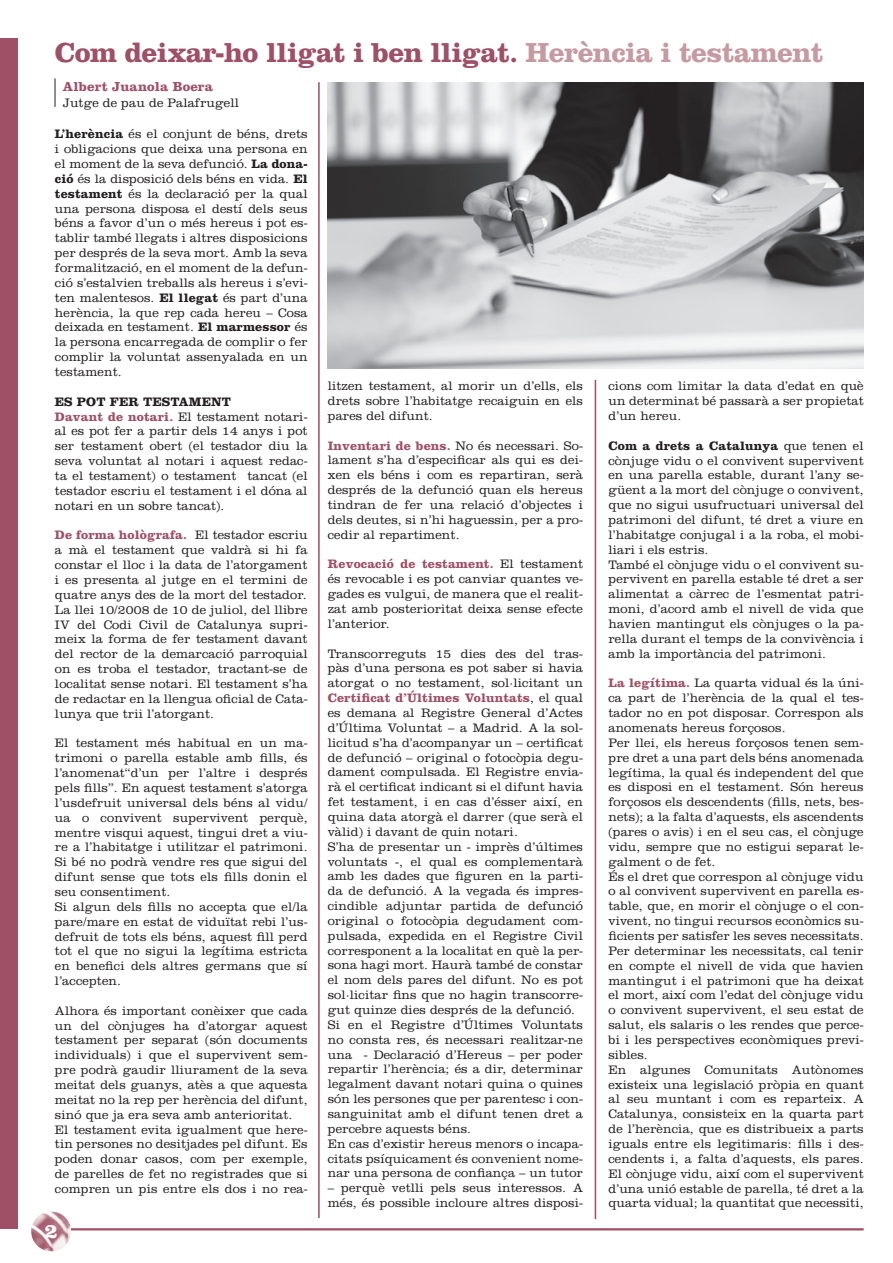
<style>
.page{position:relative;width:893px;height:1263px;background:#fff}
.page>*{position:absolute;margin:0;border:0;box-sizing:border-box;transform-origin:0 0}
.t1{font:700 28.5px "Clarendon";letter-spacing:-.02em;color:#9f4f66}
.t2{font:700 21px "Clarendon";color:#fff}
.t3{font:700 13.5px "Clarendon";letter-spacing:.01em;color:#9f4f66}
.t4{font:300 12.75px/14.9px "Clarendon";letter-spacing:.01em;color:#231f20}
.t5{font:700 12.75px "Clarendon";color:#231f20}
.s1{color:#c69aa1}
.s2{font-weight:700}
.s3{font-weight:700;color:#9f4f66}
</style>
<div class="page">
<div style="left:0;top:38px;width:18px;height:1191px;background:#9f4f66"></div>
<hr style="left:32px;top:1228px;width:832px;height:2px;background:#9f4f66">
<img style="left:31px;top:1211px;width:40px;height:40px;border-radius:20px">
<svg style="left:55px;top:78px;width:1px;height:29px"></svg>
<hr style="left:318px;top:82px;width:2px;height:1136px;background:#9f4f66">
<hr style="left:595px;top:380px;width:1px;height:839px;background:#9f4f66">
<img style="left:328px;top:82px;width:536px;height:287px">
<h1 class="t1" style="left:55px;top:35px;width:770px">Com deixar-ho lligat i ben lligat. <span class="s1">Herència i testament</span></h1>
<p class="t3" style="left:63px;top:78px;width:152px">Albert Juanola Boera</p>
<p class="t4" style="left:63px;top:95px;width:178px">Jutge de pau de Palafrugell</p>
<p class="t4" style="left:55px;top:126px;width:254px;text-align:justify"><span class="s2">L’herència</span> és el conjunt de béns, drets i obligacions que deixa una persona en el moment de la seva defunció. <span class="s2">La dona&shy;ció</span> és la disposició dels béns en vida. <span class="s2">El testament</span> és la declaració per la qual una persona disposa el destí dels seus béns a favor d’un o més hereus i pot es&shy;tablir també llegats i altres disposicions per després de la seva mort. Amb la seva formalització, en el moment de la defun&shy;ció s’estalvien treballs als hereus i s’evi&shy;ten malentesos. <span class="s2">El llegat</span> és part d’una herència, la que rep cada hereu – Cosa deixada en testament. <span class="s2">El marmessor</span> és la persona encarregada de complir o fer complir la voluntat assenyalada en un testament.</p>
<p class="t5" style="left:55px;top:394px;width:66px">Es pot fer</p>
<p class="t4" style="left:55px;top:394px;width:254px;text-indent:88px"><span class="s2">testament<br></span><span class="s3">Davant de notari.</span> El testament notari&shy;al es pot fer a partir dels 14 anys i pot ser testament obert (el testador diu la seva voluntat al notari i aquest redac&shy;ta el testament) o testament tancat (el testador escriu el testament i el dóna al notari en un sobre tancat).</p>
<p class="t4" style="left:55px;top:527px;width:254px;text-align:justify"><span class="s3">De forma hològrafa.</span> El testador escriu a mà el testament que valdrà si hi fa constar el lloc i la data de l’atorgament i es presenta al jutge en el termini de quatre anys des de la mort del testador.<br>La llei 10/2008 de 10 de juliol, del llibre IV del Codi Civil de Catalunya supri&shy;meix la forma de fer testament davant del rector de la demarcació parroquial on es troba el testador, tractant-se de localitat sense notari. El testament s’ha de redactar en la llengua oficial de Cata&shy;lunya que trii l’atorgant.</p>
<p class="t4" style="left:55px;top:735px;width:254px">El testament més habitual en un ma&shy;trimoni o parella estable amb fills, és l’anomenat“d’un per l’altre i després pels fills”. En aquest testament s’atorga l’usdefruit universal dels béns al vidu/ ua o convivent supervivent perquè, mentre visqui aquest, tingui dret a viu&shy;re a l’habitatge i utilitzar el patrimoni.<br>Si bé no podrà vendre res que sigui del difunt sense que tots els fills donin el seu consentiment.<br>Si algun dels fills no accepta que el/la pare/mare en estat de viduïtat rebi l’us&shy;defruit de tots els béns, aquest fill perd tot el que no sigui la legítima estricta en benefici dels altres germans que sí l’accepten.</p>
<p class="t4" style="left:55px;top:1003px;width:254px">Alhora és important conèixer que cada un del cònjuges ha d’atorgar aquest testament per separat (són documents individuals) i que el supervivent sem&shy;pre podrà gaudir lliurament de la seva meitat dels guanys, atès a que aquesta meitat no la rep per herència del difunt, sinó que ja era seva amb anterioritat.<br>El testament evita igualment que here&shy;tin persones no desitjades pel difunt. Es poden donar casos, com per exemple, de parelles de fet no registrades que si compren un pis entre els dos i no rea-</p>
<h2 class="t2" style="left:45px;top:1218px;width:14px">2</h2>
<p class="t4" style="left:328px;top:378px;width:257px;text-align:justify">litzen testament, al morir un d’ells, els drets sobre l’habitatge recaiguin en els pares del difunt.</p>
<p class="t4" style="left:328px;top:438px;width:257px;text-align:justify"><span class="s3">Inventari de bens.</span> No és necessari. So&shy;lament s’ha d’especificar als qui es dei&shy;xen els béns i com es repartiran, serà després de la defunció quan els hereus tindran de fer una relació d’objectes i dels deutes, si n’hi haguessin, per a pro&shy;cedir al repartiment.</p>
<p class="t4" style="left:328px;top:556px;width:257px;text-align:justify"><span class="s3">Revocació de testament.</span> El testament és revocable i es pot canviar quantes ve&shy;gades es vulgui, de manera que el realit&shy;zat amb posterioritat deixa sense efecte l’anterior.</p>
<p class="t4" style="left:328px;top:646px;width:257px">Transcorreguts 15 dies des del tras&shy;pàs d’una persona es pot saber si havia atorgat o no testament, sol·licitant un <span class="s3">Certificat d’Últimes Voluntats</span>, el qual es demana al Registre General d’Actes d’Última Voluntat – a Madrid. A la sol· licitud s’ha d’acompanyar un – certificat de defunció – original o fotocòpia degu&shy;dament compulsada. El Registre envia&shy;rà el certificat indicant si el difunt havia fet testament, i en cas d’ésser així, en quina data atorgà el darrer (que serà el vàlid) i davant de quin notari.<br>S’ha de presentar un - imprès d’últimes voluntats -, el qual es complementarà amb les dades que figuren en la parti&shy;da de defunció. A la vegada és impres&shy;cindible adjuntar partida de defunció original o fotocòpia degudament com&shy;pulsada, expedida en el Registre Civil corresponent a la localitat en què la per&shy;sona hagi mort. Haurà també de constar el nom dels pares del difunt. No es pot sol·licitar fins que no hagin transcorre&shy;gut quinze dies després de la defunció.<br>Si en el Registre d’Últimes Voluntats no consta res, és necessari realitzar-ne una - Declaració d’Hereus – per poder repartir l’herència; és a dir, determinar legalment davant notari quina o quines són les persones que per parentesc i con&shy;sanguinitat amb el difunt tenen dret a percebre aquests béns.<br>En cas d’existir hereus menors o incapa&shy;citats psíquicament és convenient nome&shy;nar una persona de confiança – un tutor</p>
<p class="t4" style="left:328px;top:1180px;width:257px">– perquè vetlli pels seus interessos. A més, és possible incloure altres disposi-</p>
<p class="t4" style="left:608px;top:378px;width:257px;text-align:justify">cions com limitar la data d’edat en què un determinat bé passarà a ser propietat d’un hereu.</p>
<p class="t4" style="left:608px;top:438px;width:257px"><span class="s2">Com a drets a Catalunya</span> que tenen el cònjuge vidu o el convivent supervivent en una parella estable, durant l’any se&shy;güent a la mort del cònjuge o convivent, que no sigui usufructuari universal del patrimoni del difunt, té dret a viure en l’habitatge conjugal i a la roba, el mobi&shy;liari i els estris.<br>També el cònjuge vidu o el convivent su&shy;pervivent en parella estable té dret a ser alimentat a càrrec de l’esmentat patri&shy;moni, d’acord amb el nivell de vida que havien mantingut els cònjuges o la pa&shy;rella durant el temps de la convivència i amb la importància del patrimoni.</p>
<p class="t4" style="left:608px;top:675px;width:257px"><span class="s3">La legítima.</span> La quarta vidual és la úni&shy;ca part de l’herència de la qual el tes&shy;tador no en pot disposar. Correspon als anomenats hereus forçosos.<br>Per llei, els hereus forçosos tenen sem&shy;pre dret a una part dels béns anomenada legítima, la qual és independent del que es disposi en el testament. Són hereus forçosos els descendents (fills, nets, bes&shy;nets); a la falta d’aquests, els ascendents (pares o avis) i en el seu cas, el cònjuge vidu, sempre que no estigui separat le&shy;galment o de fet.<br>És el dret que correspon al cònjuge vidu o al convivent supervivent en parella es&shy;table, que, en morir el cònjuge o el con&shy;vivent, no tingui recursos econòmics su&shy;ficients per satisfer les seves necessitats.<br>Per determinar les necessitats, cal tenir en compte el nivell de vida que havien mantingut i el patrimoni que ha deixat el mort, així com l’edat del cònjuge vidu o convivent supervivent, el seu estat de salut, els salaris o les rendes que perce&shy;bi i les perspectives econòmiques previ&shy;sibles.<br>En algunes Comunitats Autònomes existeix una legislació pròpia en quant al seu muntant i com es reparteix. A Catalunya, consisteix en la quarta part de l’herència, que es distribueix a parts iguals entre els legitimaris: fills i des&shy;cendents i, a falta d’aquests, els pares.<br>El cònjuge vidu, així com el supervivent d’una unió estable de parella, té dret a la quarta vidual; la quantitat que necessiti,</p>
</div>
